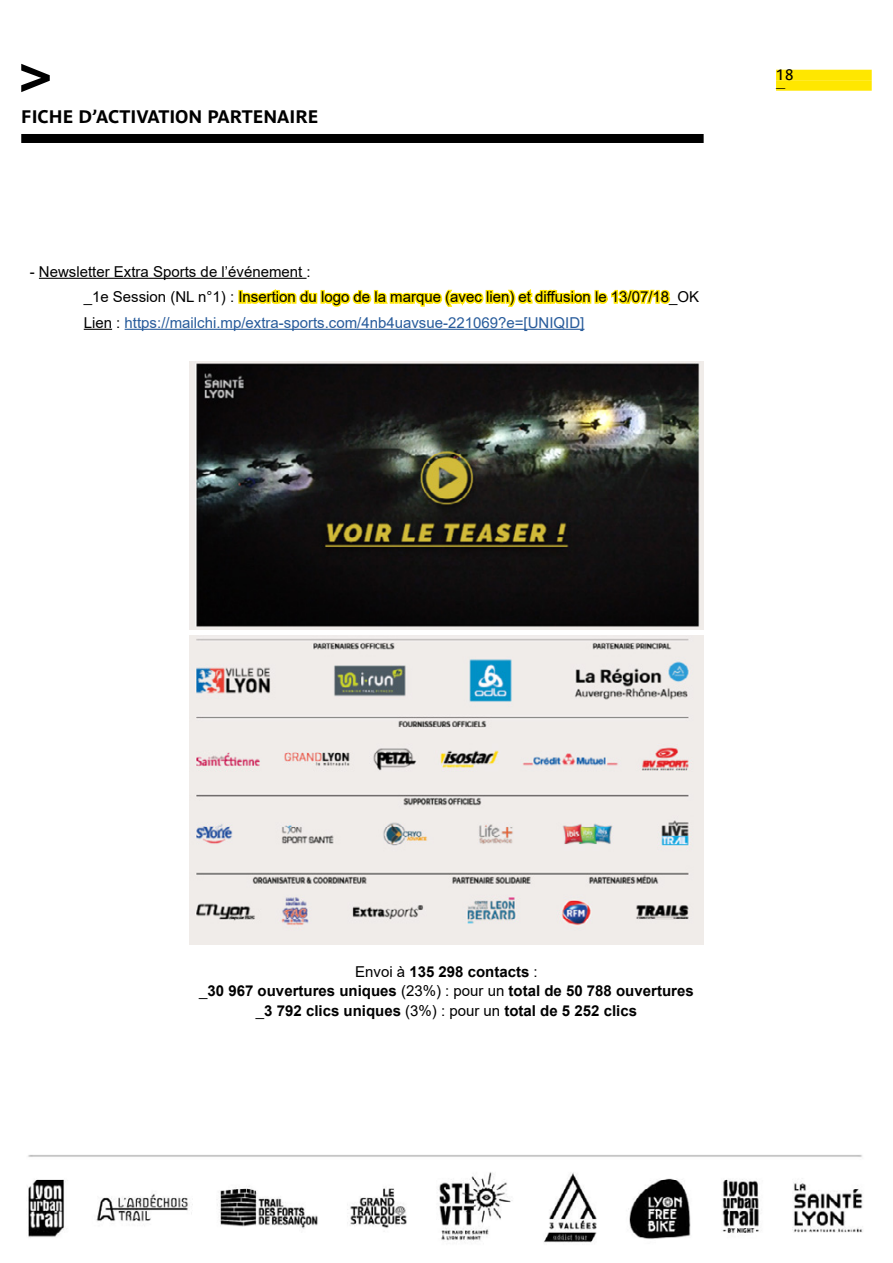
<style>
.page{position:relative;width:893px;height:1263px;background:#fff}
.page>*{position:absolute;margin:0;border:0;box-sizing:border-box;transform-origin:0 0}
.t1{font:700 18px "Parisine Pro";color:#000}
.t2{font:15px/25.5px "Arial";color:#000}
.t3{font:700 15px/19.5px "Arial";color:#000;text-align:center}
.t4{font:15px "Parisine Pro";color:#000}
.t5{font:9px "Parisine Pro";color:#000}
.s1{color:#275b9b}
.s2{font-weight:400}
</style>
<div class="page">
<div style="left:776px;top:70px;width:96px;height:10px;background:#ffe700"></div>
<div style="left:776px;top:80px;width:96px;height:11px;background:#ffe700"></div>
<div style="left:21px;top:134px;width:683px;height:9px;background:#000"></div>
<svg style="left:21px;top:64px;width:29px;height:28px"></svg>
<img style="left:27px;top:1155px;width:836px;height:88px">
<img style="left:189px;top:636px;width:515px;height:309px">
<img style="left:189px;top:361px;width:515px;height:268px">
<hr style="left:39px;top:278px;width:268px;height:1px;background:#000">
<svg style="left:84px;top:329px;width:28px;height:1px"></svg>
<hr style="left:125px;top:329px;width:459px;height:1px;background:#275b9b">
<div style="left:238px;top:290px;width:5px;height:14px;border:3px solid #ffe700"></div>
<svg style="left:241px;top:277px;width:430px;height:30px"></svg>
<p class="t1" style="left:21px;top:103px;width:299px">FICHE D’ACTIVATION PARTENAIRE</p>
<p class="t2" style="left:84px;top:259px;width:617px;text-indent:-54px">- Newsletter Extra Sports de l’événement :<br>_1e Session (NL n°1) : Insertion du logo de la marque (avec lien) et diffusion le 13/07/18_OK<br>Lien : <span class="s1">https://mailchi.mp/extra-sports.com/4nb4uavsue-221069?e=[UNIQID]</span></p>
<p class="t4" style="left:776px;top:64px;width:19px">18</p>
<p class="t5" style="left:776px;top:81px;width:11px">—</p>
<p class="t3" style="left:199px;top:962px;width:496px"><span class="s2">Envoi à</span> 135 298 contacts <span class="s2">:<br>_</span>30 967 ouvertures uniques <span class="s2">(23%) : pour un</span> total de 50 788 ouvertures <span class="s2">_</span>3 792 clics uniques <span class="s2">(3%) : pour un</span> total de 5 252 clics</p>
</div>
